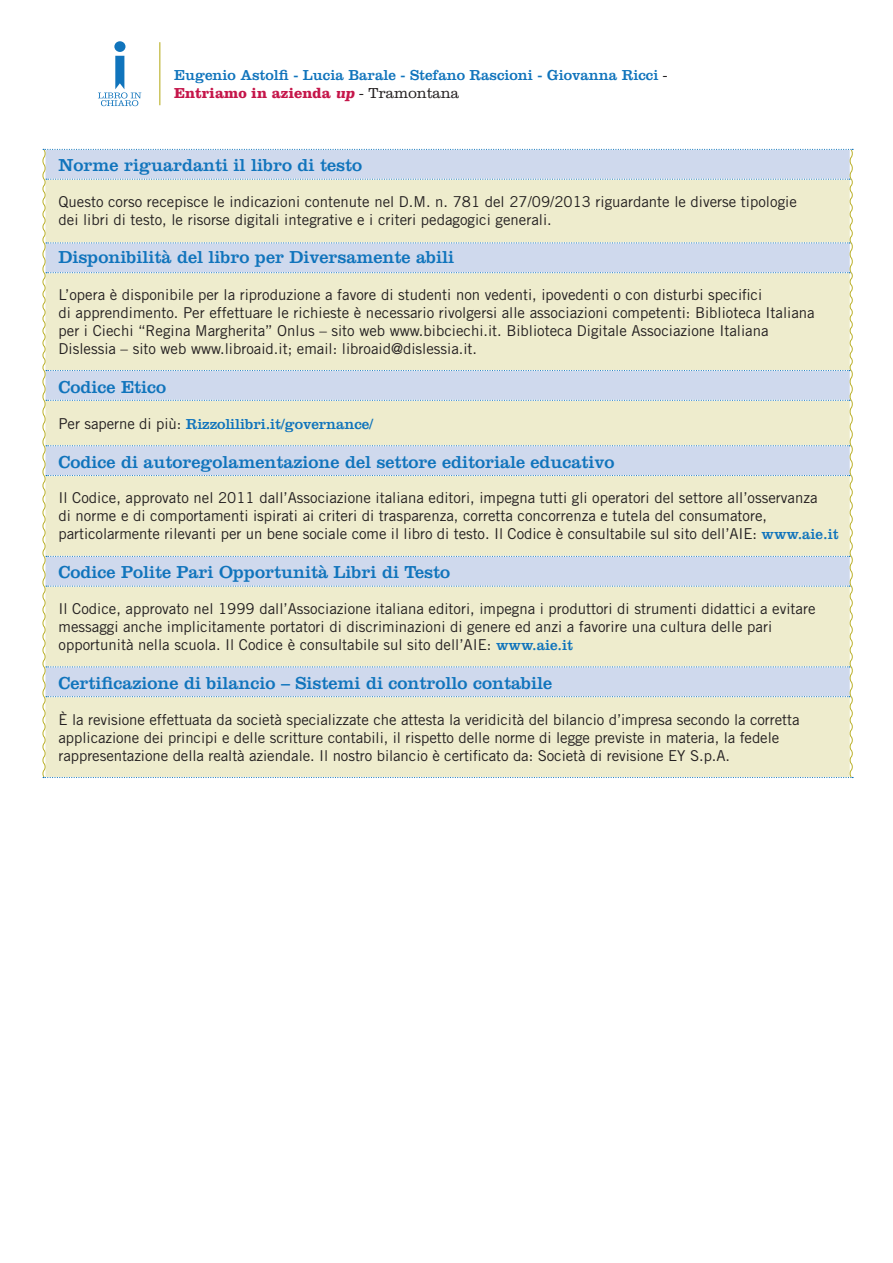
<style>
.page{position:relative;width:893px;height:1263px;background:#fff}
.page>*{position:absolute;margin:0;border:0;box-sizing:border-box;transform-origin:0 0}
.t1{font:18px "Clarendon";color:#1074bc}
.t2{font:15px/18px "Trade Gothic LT Std";color:#231f20}
.t3{font:15px/18px "Clarendon";color:#1074bc}
.s1{font-weight:300;color:#231f20}
.s2{font-weight:700;color:#c5164a}
.s3{font-weight:700;font-style:italic;color:#c5164a}
.s4{font-family:"Trade Gothic LT Std";color:#231f20}
.s5{font-family:"Clarendon";color:#1074bc}
</style>
<div class="page">
<svg style="left:42px;top:149px;width:812px;height:629px"></svg>
<hr style="left:159px;top:42px;width:1px;height:63px;background:#bbb12a">
<div style="left:114px;top:41px;width:11px;height:11px;background:#1074bc;border-radius:50%"></div>
<svg style="left:98px;top:56px;width:43px;height:50px"></svg>
<p class="t3" style="left:174px;top:65px;width:495px">Eugenio Astolfi - Lucia Barale - Stefano Rascioni - Giovanna Ricci <span class="s1">-<br></span><span class="s2">Entriamo in azienda</span> <span class="s3">up</span> <span class="s1">- Tramontana</span></p>
<p class="t1" style="left:59px;top:155px;width:305px">Norme riguardanti il libro di testo</p>
<p class="t2" style="left:59px;top:193px;width:740px">Questo corso recepisce le indicazioni contenute nel D.M. n. 781 del 27/09/2013 riguardante le diverse tipologie dei libri di testo, le risorse digitali integrative e i criteri pedagogici generali.</p>
<p class="t1" style="left:59px;top:247px;width:397px">Disponibilità del libro per Diversamente abili</p>
<p class="t2" style="left:59px;top:285px;width:758px">L’opera è disponibile per la riproduzione a favore di studenti non vedenti, ipovedenti o con disturbi specifici<br>di apprendimento. Per effettuare le richieste è necessario rivolgersi alle associazioni competenti: Biblioteca Italiana per i Ciechi “Regina Margherita” Onlus – sito web www.bibciechi.it. Biblioteca Digitale Associazione Italiana Dislessia – sito web www.libroaid.it; email: libroaid@dislessia.it.</p>
<p class="t1" style="left:59px;top:376px;width:109px">Codice Etico</p>
<p class="t3" style="left:59px;top:415px;width:316px"><span class="s4">Per saperne di più:</span> Rizzolilibri.it/governance/</p>
<p class="t1" style="left:59px;top:451px;width:558px">Codice di autoregolamentazione del settore editoriale educativo</p>
<p class="t2" style="left:59px;top:489px;width:781px">Il Codice, approvato nel 2011 dall’Associazione italiana editori, impegna tutti gli operatori del settore all’osservanza<br>di norme e di comportamenti ispirati ai criteri di trasparenza, corretta concorrenza e tutela del consumatore, particolarmente rilevanti per un bene sociale come il libro di testo. Il Codice è consultabile sul sito dell’AIE: <span class="s5">www.aie.it</span></p>
<p class="t1" style="left:59px;top:562px;width:393px">Codice Polite Pari Opportunità Libri di Testo</p>
<p class="t2" style="left:59px;top:599px;width:758px">Il Codice, approvato nel 1999 dall’Associazione italiana editori, impegna i produttori di strumenti didattici a evitare messaggi anche implicitamente portatori di discriminazioni di genere ed anzi a favorire una cultura delle pari opportunità nella scuola. Il Codice è consultabile sul sito dell’AIE: <span class="s5">www.aie.it</span></p>
<p class="t1" style="left:59px;top:672px;width:495px">Certificazione di bilancio – Sistemi di controllo contabile</p>
<p class="t2" style="left:59px;top:710px;width:742px">È la revisione effettuata da società specializzate che attesta la veridicità del bilancio d’impresa secondo la corretta applicazione dei principi e delle scritture contabili, il rispetto delle norme di legge previste in materia, la fedele rappresentazione della realtà aziendale. Il nostro bilancio è certificato da: Società di revisione EY S.p.A.</p>
</div>
